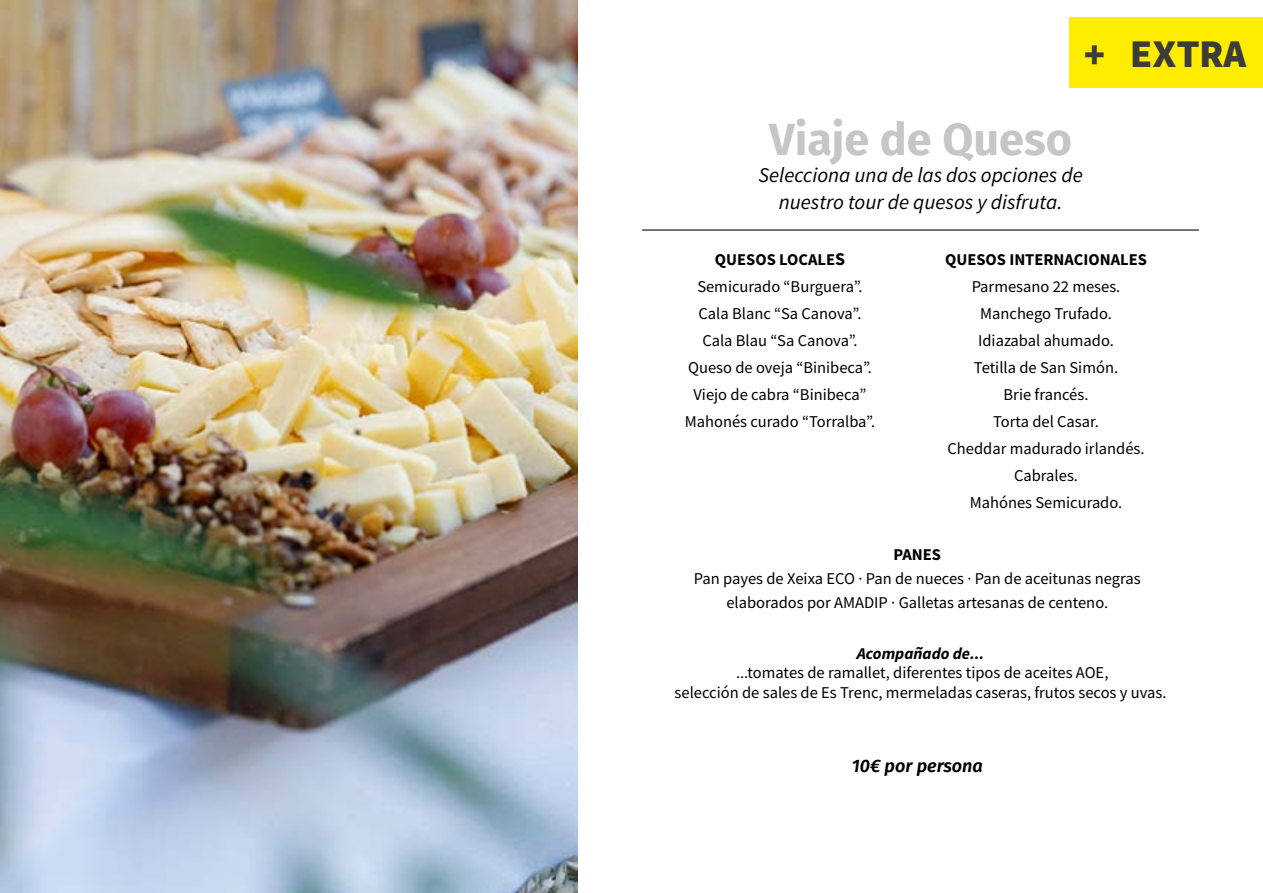
<style>
.page{position:relative;width:1263px;height:893px;background:#fff}
.page>*{position:absolute;margin:0;border:0;box-sizing:border-box;transform-origin:0 0}
.t1{font:700 45px "Fira Sans";color:#c6c6c6}
.t2{font:900 39px "Source Code Pro";color:#3c3c3b}
.t3{font:italic 21px/27px "Source Sans Pro";color:#010202;text-align:center}
.t4{font:italic 600 18px "Fira Sans";color:#000}
.t5{font:16.5px/27px "Source Sans Pro";color:#000;text-align:center}
.t6{font:700 16.5px "Source Sans Pro";color:#000}
.t7{font:italic 700 16.5px "Source Sans Pro";color:#000}
.s1{font-weight:700}
.s2{font-weight:700;font-size:18px}
</style>
<div class="page">
<img style="left:0;top:0;width:577px;height:893px">
<hr style="left:642px;top:229px;width:557px;height:2px;background:#000">
<div style="left:1070px;top:17px;width:193px;height:71px;background:#ffed00"></div>
<h2 class="t2" style="left:1083px;top:29px;width:165px">+ EXTRA</h2>
<h1 class="t1" style="left:769px;top:102px;width:304px">Viaje de Queso</h1>
<p class="t3" style="left:758px;top:162px;width:326px">Selecciona una de las dos opciones de nuestro tour de quesos y disfruta.</p>
<p class="t5" style="left:685px;top:246px;width:192px"><span class="s1">QUESOS LOCALE</span><span class="s2">S<br></span>Semicurado “Burguera”.<br>Cala Blanc “Sa Canova”.<br>Cala Blau “Sa Canova”.<br>Queso de oveja “Binibeca”.<br>Viejo de cabra “Binibeca”<br>Mahonés curado “Torralba”.</p>
<p class="t6" style="left:945px;top:249px;width:203px">QUESOS INTERNACIONALES</p>
<p class="t5" style="left:947px;top:273px;width:199px">Parmesano 22 meses.<br>Manchego Trufado.<br>Idiazabal ahumado.<br>Tetilla de San Simón.<br>Brie francés.<br>Torta del Casar.<br>Cheddar madurado irlandés.<br>Cabrales.<br>Mahónes Semicurado.</p>
<p class="t6" style="left:893px;top:543px;width:49px">PANES</p>
<p class="t5" style="left:694px;top:566px;width:448px;line-height:24px">Pan payes de Xeixa ECO · Pan de nueces · Pan de aceitunas negras elaborados por AMADIP · Galletas artesanas de centeno.</p>
<p class="t7" style="left:857px;top:642px;width:129px">Acompañado de...</p>
<p class="t5" style="left:675px;top:663px;width:493px;line-height:19.8px">...tomates de ramallet, diferentes tipos de aceites AOE,<br>selección de sales de Es Trenc, mermeladas caseras, frutos secos y uvas.</p>
<p class="t4" style="left:852px;top:751px;width:133px">10€ por persona</p>
</div>
